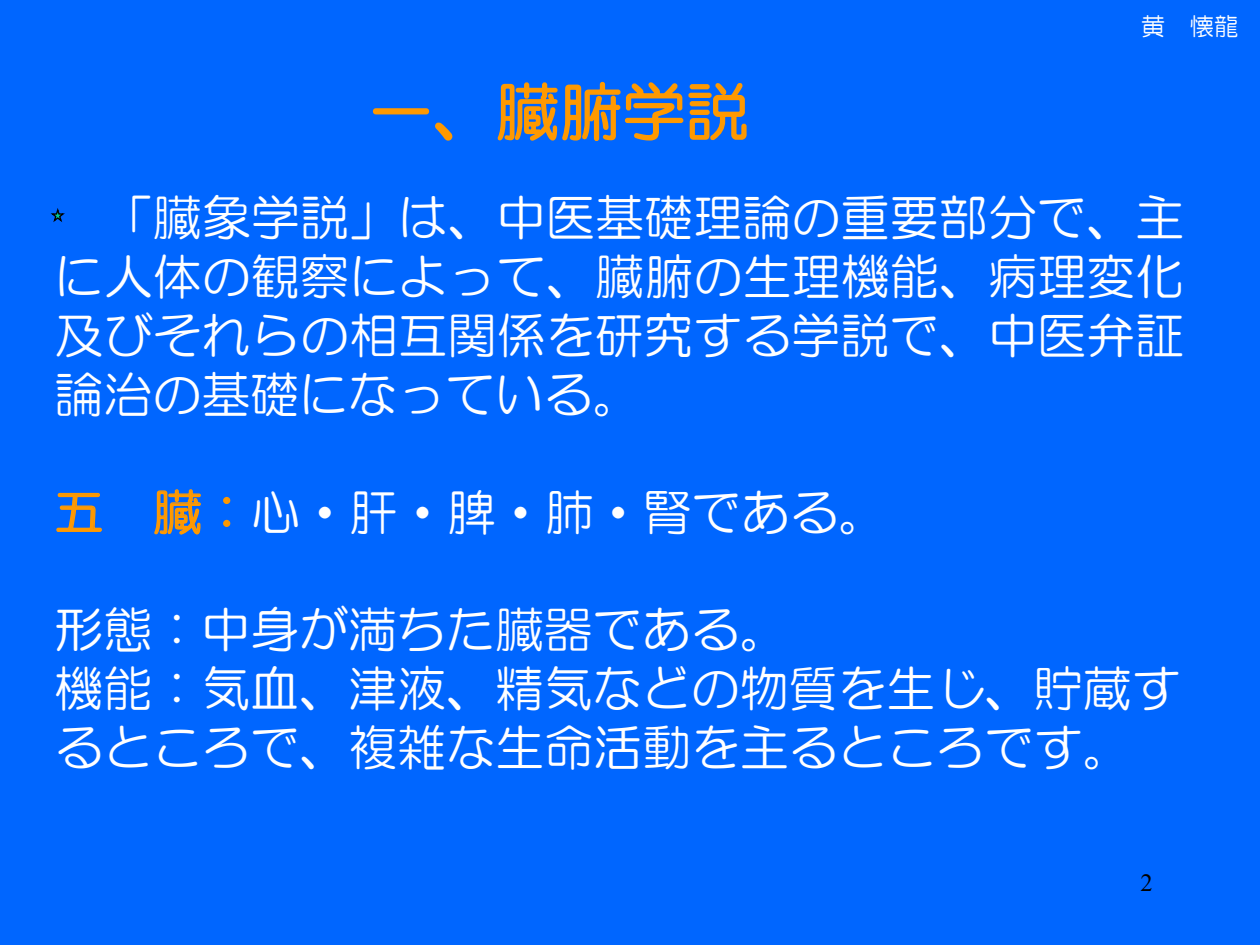
<style>
.page{position:relative;width:1260px;height:945px;background:#06f}
.page>*{position:absolute;margin:0;border:0;box-sizing:border-box;transform-origin:0 0}
.t1{font:63px "HG Maru Gothic MPRO";color:#f90}
.t2{font:49px/58.8px "HG Maru Gothic MPRO";color:#fff;text-align:justify}
.t3{font:24.5px "HG Maru Gothic MPRO";color:#fff}
.t4{font:24.5px "Times New Roman";color:#000}
.s1{color:#f90}
</style>
<div class="page">
<svg style="left:56px;top:492px;width:46px;height:40px"></svg>
<svg style="left:154px;top:489px;width:47px;height:46px"></svg>
<svg style="left:223px;top:496px;width:8px;height:31px"></svg>
<div style="left:373px;top:108px;width:56px;height:6px;border:2px solid #f90;border-radius:2px"></div>
<svg style="left:435px;top:122px;width:17px;height:19px"></svg>
<svg style="left:497px;top:81px;width:250px;height:60px"></svg>
<svg style="left:51px;top:208px;width:14px;height:14px"></svg>
<p class="t1" style="left:370px;top:80px;width:381px">一、臓腑学説</p>
<p class="t3" style="left:1141px;top:14px;width:100px">黄 懐龍</p>
<p class="t2" style="left:55px;top:188px;width:1131px;text-indent:49px">「臓象学説」は、中医基礎理論の重要部分で、主に人体の観察によって、臓腑の生理機能、病理変化及びそれらの相互関係を研究する学説で、中医弁証論治の基礎になっている。</p>
<p class="t2" style="left:55px;top:482px;width:834px"><span class="s1">五 臓：</span>心・肝・脾・肺・腎である。</p>
<p class="t2" style="left:55px;top:600px;width:1128px;text-align:left">形態：中身が満ちた臓器である。<br>機能：気血、津液、精気などの物質を生じ、貯蔵するところで、複雑な生命活動を主るところです。</p>
<p class="t4" style="left:1140px;top:866px;width:14px">2</p>
</div>
